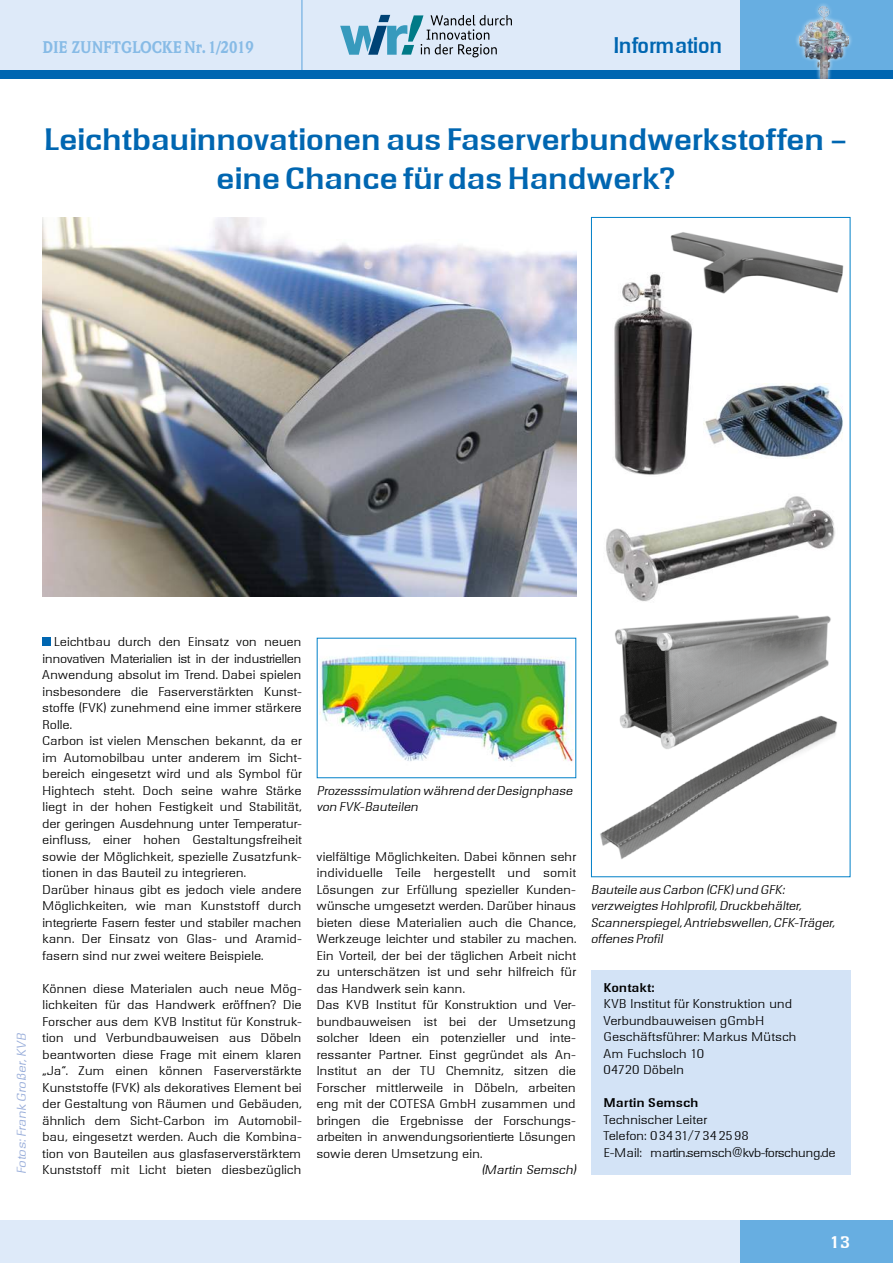
<style>
.page{position:relative;width:893px;height:1263px;background:#fff}
.page>*{position:absolute;margin:0;border:0;box-sizing:border-box;transform-origin:0 0}
.t1{font:700 33px/39.6px "Walter Becker";letter-spacing:-.02em;color:#0066b1;text-align:center}
.t2{font:700 24.15px "Walter Becker";letter-spacing:-.015em;color:#0066b1;scale:.87 1}
.t3{font:700 18px "Walter Becker";color:#fff}
.t4{font:900 17.25px "Weidemann IT Cby BT";letter-spacing:-.015em;color:#87bbe6;scale:.87 1}
.t5{font:300 13.5px/16.5px "Walter Becker";letter-spacing:-.01em;color:#000}
.t6{font:italic 300 13.5px/16.5px "Walter Becker";letter-spacing:-.01em;color:#000}
.t7{font:italic 300 13.5px "Walter Becker";color:#98adda;scale:1.05 1}
.t8{font:700 13.5px "Walter Becker";color:#000}
</style>
<div class="page">
<div style="left:0;top:0;width:893px;height:72px;background:#deeaf9"></div>
<div style="left:0;top:1220px;width:893px;height:43px;background:#deeaf9"></div>
<hr style="left:301px;top:0;width:2px;height:71px;background:#87bbe6">
<div style="left:591px;top:217px;width:259px;height:660px;background:#fff;border:1px solid #0080c8"></div>
<img style="left:606px;top:496px;width:229px;height:106px">
<img style="left:600px;top:720px;width:237px;height:139px">
<img style="left:704px;top:385px;width:139px;height:73px">
<img style="left:614px;top:274px;width:78px;height:201px">
<img style="left:612px;top:615px;width:221px;height:136px">
<img style="left:670px;top:232px;width:174px;height:63px">
<img style="left:43px;top:217px;width:533px;height:380px">
<img style="left:319px;top:655px;width:255px;height:107px">
<svg style="left:340px;top:15px;width:172px;height:42px"></svg>
<div style="left:43px;top:638px;width:8px;height:8px;background:#0066b1"></div>
<div style="left:591px;top:970px;width:259px;height:204px;background:#d3e3f6"></div>
<div style="left:740px;top:0;width:153px;height:71px;background:#67aee1"></div>
<div style="left:0;top:70px;width:893px;height:9px;background:#0066b1"></div>
<svg style="left:796px;top:4px;width:56px;height:43px"></svg>
<img style="left:799px;top:6px;width:49px;height:73px">
<div style="left:740px;top:1220px;width:153px;height:43px;background:#67aee1"></div>
<p class="t4" style="left:43px;top:36px;width:244px">DIE ZUNFTGLOCKE Nr. 1/2019</p>
<h2 class="t2" style="left:614px;top:32px;width:127px">Information</h2>
<h1 class="t1" style="left:44px;top:119px;width:806px">Leichtbauinnovationen aus Faserverbundwerkstoffen – eine Chance für das Handwerk?</h1>
<p class="t7" style="left:14px;top:1174px;width:136px;rotate:-90deg">Fotos: Frank Großer, KVB</p>
<p class="t5" style="left:43px;top:633px;width:261px;text-indent:11px">Leichtbau durch den Einsatz von neuen innovativen Materialien ist in der industriellen Anwendung absolut im Trend. Dabei spielen insbesondere die Faserverstärkten Kunst&shy;stoffe (FVK) zunehmend eine immer stärkere Rolle.<br>Carbon ist vielen Menschen bekannt, da er im Automobilbau unter anderem im Sicht&shy;bereich eingesetzt wird und als Symbol für Hightech steht. Doch seine wahre Stärke liegt in der hohen Festigkeit und Stabilität, der geringen Ausdehnung unter Temperatur&shy;einfluss, einer hohen Gestaltungsfreiheit sowie der Möglichkeit, spezielle Zusatzfunk&shy;tionen in das Bauteil zu integrieren.<br>Darüber hinaus gibt es jedoch viele andere Möglichkeiten, wie man Kunststoff durch integrierte Fasern fester und stabiler machen kann. Der Einsatz von Glas- und Aramid&shy;fasern sind nur zwei weitere Beispiele.</p>
<p class="t5" style="left:43px;top:980px;width:261px;text-align:justify">Können diese Materialen auch neue Mög&shy;lichkeiten für das Handwerk eröffnen? Die Forscher aus dem KVB Institut für Konstruk&shy;tion und Verbundbauweisen aus Döbeln beantworten diese Frage mit einem klaren „Ja“. Zum einen können Faserverstärkte Kunststoffe (FVK) als dekoratives Element bei der Gestaltung von Räumen und Gebäuden, ähnlich dem Sicht-Carbon im Automobil&shy;bau, eingesetzt werden. Auch die Kombina&shy;tion von Bauteilen aus glasfaserverstärktem</p>
<p class="t5" style="left:43px;top:1161px;width:261px">Kunststoff mit Licht bieten diesbezüglich</p>
<p class="t6" style="left:317px;top:782px;width:258px">Prozesssimulation während der Designphase von FVK-Bauteilen</p>
<p class="t5" style="left:317px;top:848px;width:261px">vielfältige Möglichkeiten. Dabei können sehr individuelle Teile hergestellt und somit Lösungen zur Erfüllung spezieller Kunden&shy;wünsche umgesetzt werden. Darüber hinaus bieten diese Materialien auch die Chance, Werkzeuge leichter und stabiler zu machen.<br>Ein Vorteil, der bei der täglichen Arbeit nicht zu unterschätzen ist und sehr hilfreich für das Handwerk sein kann.<br>Das KVB Institut für Konstruktion und Ver&shy;bundbauweisen ist bei der Umsetzung solcher Ideen ein potenzieller und inte&shy;ressanter Partner. Einst gegründet als An-Institut an der TU Chemnitz, sitzen die Forscher mittlerweile in Döbeln, arbeiten eng mit der COTESA GmbH zusammen und bringen die Ergebnisse der Forschungs&shy;arbeiten in anwendungsorientierte Lösungen sowie deren Umsetzung ein.</p>
<p class="t6" style="left:482px;top:1161px;width:96px">(Martin Semsch)</p>
<p class="t6" style="left:591px;top:881px;width:245px">Bauteile aus Carbon (CFK) und GFK: verzweigtes Hohlprofil, Druckbehälter, Scannerspiegel, Antriebswellen, CFK-Träger, offenes Profil</p>
<p class="t8" style="left:604px;top:980px;width:52px">Kontakt:</p>
<p class="t5" style="left:604px;top:995px;width:195px">KVB Institut für Konstruktion und<br>Verbundbauweisen gGmbH<br>Geschäftsführer: Markus Mütsch<br>Am Fuchsloch 10<br>04720 Döbeln</p>
<p class="t8" style="left:604px;top:1095px;width:97px">Martin Semsch</p>
<p class="t5" style="left:604px;top:1111px;width:234px">Technischer Leiter<br>Telefon: 03431/7342598<br>E-Mail: martin.semsch@kvb-forschung.de</p>
<h3 class="t3" style="left:830px;top:1232px;width:21px">13</h3>
</div>
